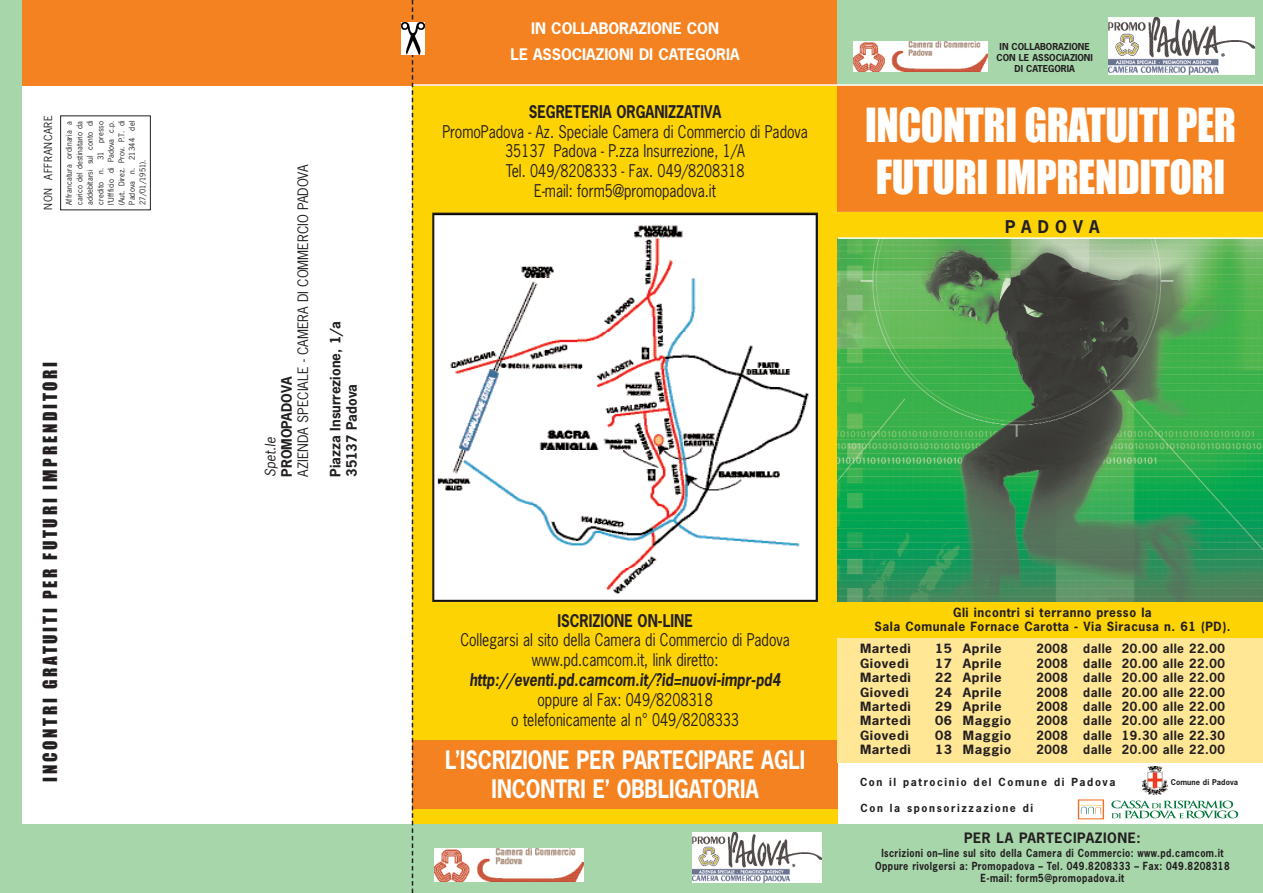
<style>
.page{position:relative;width:1263px;height:893px;background:#fff}
.page>*{position:absolute;margin:0;border:0;box-sizing:border-box;transform-origin:0 0}
.t1{font:43.5px/52.2px "Impact";letter-spacing:-.01em;color:#fff;scale:.95 1}
.t2{font:700 24px/28.8px "News Gothic";color:#fff;text-align:center;scale:.85 1}
.t3{font:18.15px "Impact";letter-spacing:.16em;color:#231f20;scale:.95 1}
.t4{font:16.5px/19.8px "News Gothic";color:#231f20;text-align:center;scale:.85 1}
.t5{font:700 16.5px "News Gothic";color:#231f20;scale:.85 1}
.t6{font:700 16.5px "News Gothic";color:#231f20}
.t7{font:700 15px/25.5px "News Gothic";color:#fff;text-align:center}
.t8{font:13.5px "News Gothic";color:#231f20}
.t9{font:700 13.5px/16.2px "News Gothic";color:#231f20}
.t10{font:700 13.5px "News Gothic";letter-spacing:.045em;color:#231f20}
.t11{font:700 12px/14.4px "News Gothic";letter-spacing:.045em;color:#231f20;text-align:justify}
.t12{font:700 12px/14.4px "News Gothic";letter-spacing:.045em;color:#231f20;scale:1.1 1}
.t13{font:700 10.5px/12.6px "News Gothic";letter-spacing:.045em;color:#231f20;text-align:center;scale:.87 1}
.t14{font:700 10.5px "News Gothic";letter-spacing:.155em;color:#231f20}
.t15{font:10.5px "News Gothic";letter-spacing:.055em;color:#231f20}
.t16{font:700 9px/10.8px "News Gothic";color:#231f20;text-align:center}
.t17{font:7.5px/10.5px "News Gothic";letter-spacing:.015em;color:#231f20;text-align:justify}
.t18{font:700 7.5px "News Gothic";letter-spacing:.01em;color:#231f20}
</style>
<div class="page">
<div style="left:412px;top:85px;width:426px;height:739px;background:#fed304"></div>
<div style="left:412px;top:740px;width:426px;height:69px;background:#f58220"></div>
<div style="left:0;top:0;width:838px;height:85px;background:#f58220"></div>
<div style="left:0;top:824px;width:1263px;height:69px;background:#a8d6ab"></div>
<img style="left:838px;top:239px;width:425px;height:364px">
<div style="left:838px;top:0;width:425px;height:101px;background:#a8d6ab"></div>
<img style="left:1108px;top:17px;width:147px;height:49px">
<img style="left:1108px;top:66px;width:147px;height:8px">
<div style="left:838px;top:603px;width:425px;height:36px;background:#fed304"></div>
<div style="left:838px;top:639px;width:425px;height:124px;background:#ffe795"></div>
<div style="left:838px;top:85px;width:425px;height:128px;background:#f58220"></div>
<hr style="left:838px;top:84px;width:425px;height:2px;background:#fff">
<hr style="left:838px;top:212px;width:425px;height:1px;background:#fff">
<img style="left:853px;top:42px;width:135px;height:30px">
<img style="left:435px;top:216px;width:380px;height:116px">
<img style="left:435px;top:332px;width:380px;height:267px">
<div style="left:432px;top:213px;width:386px;height:389px;border:2px solid #231f20"></div>
<img style="left:692px;top:832px;width:129px;height:43px">
<img style="left:692px;top:875px;width:129px;height:8px">
<img style="left:434px;top:848px;width:149px;height:33px">
<div style="left:60px;top:116px;width:91px;height:94px;border:1px solid #231f20"></div>
<div style="left:0;top:0;width:21px;height:893px;background:#a8d6ab"></div>
<hr style="left:412px;top:84px;width:426px;height:2px;background:#fff">
<svg style="left:412px;top:0;width:1px;height:893px"></svg>
<img style="left:401px;top:23px;width:23px;height:32px">
<img style="left:1142px;top:767px;width:25px;height:27px">
<div style="left:838px;top:213px;width:425px;height:25px;background:#fed304"></div>
<hr style="left:838px;top:237px;width:425px;height:2px;background:#fff">
<svg style="left:1078px;top:799px;width:26px;height:20px"></svg>
<svg style="left:1111px;top:800px;width:127px;height:18px"></svg>
<p class="t15" style="left:44px;top:210px;width:96px;rotate:-90deg">NON AFFRANCARE</p>
<p class="t17" style="left:64px;top:205px;width:85px;rotate:-90deg">Affrancatura ordinaria a carico del destinatario da addebitarsi sul conto di credito n. 31 presso l’Uffficio di Padova c.p. (Aut. Direz. Prov. P.T. di Padova n. 21344 del 27/01/1951).</p>
<p class="t3" style="left:44px;top:782px;width:444px;rotate:-90deg">INCONTRI GRATUITI PER FUTURI IMPRENDITORI</p>
<p class="t8" style="left:298px;top:477px;width:314px;rotate:-90deg">AZIENDA SPECIALE - CAMERA DI COMMERCIO PADOVA</p>
<p class="t9" style="left:280px;top:477px;width:102px;rotate:-90deg">PROMOPADOVA</p>
<p class="t8" style="left:265px;top:477px;width:43px;rotate:-90deg">Spet.le</p>
<p class="t9" style="left:328px;top:477px;width:158px;rotate:-90deg">Piazza Insurrezione, 1/a<br>35137 Padova</p>
<p class="t7" style="left:511px;top:17px;width:230px">IN COLLABORAZIONE CON<br>LE ASSOCIAZIONI DI CATEGORIA</p>
<p class="t5" style="left:529px;top:105px;width:228px">SEGRETERIA ORGANIZZATIVA</p>
<p class="t4" style="left:442px;top:123px;width:431px">PromoPadova - Az. Speciale Camera di Commercio di Padova 35137 Padova - P.zza Insurrezione, 1/A<br>Tel. 049/8208333 - Fax. 049/8208318<br>E-mail: form5@promopadova.it</p>
<p class="t16" style="left:996px;top:42px;width:98px">IN COLLABORAZIONE<br>CON LE ASSOCIAZIONI<br>DI CATEGORIA</p>
<h1 class="t1" style="left:865px;top:102px;width:392px">INCONTRI GRATUITI PER<br>FUTURI IMPRENDITORI</h1>
<p class="t6" style="left:1005px;top:220px;width:96px">PADOVA</p>
<p class="t5" style="left:557px;top:614px;width:161px">ISCRIZIONE ON-LINE</p>
<p class="t4" style="left:460px;top:632px;width:389px">Collegarsi al sito della Camera di Commercio di Padova www.pd.camcom.it, link diretto:</p>
<p class="t5" style="left:469px;top:673px;width:370px">http://eventi.pd.camcom.it/?id=nuovi-impr-pd4</p>
<p class="t4" style="left:511px;top:691px;width:270px">oppure al Fax: 049/8208318<br>o telefonicamente al n° 049/8208333</p>
<h2 class="t2" style="left:445px;top:748px;width:425px">L’ISCRIZIONE PER PARTECIPARE AGLI<br>INCONTRI E’ OBBLIGATORIA</h2>
<p class="t11" style="left:874px;top:607px;width:358px;line-height:13.5px;text-align:center">Gli incontri si terranno presso la<br>Sala Comunale Fornace Carotta - Via Siracusa n. 61 (PD).</p>
<p class="t12" style="left:860px;top:643px;width:48px">Martedì<br>Giovedì<br>Martedì<br>Giovedì<br>Martedì<br>Martedì<br>Giovedì<br>Martedì</p>
<p class="t12" style="left:935px;top:643px;width:71px">15 Aprile<br>17 Aprile<br>22 Aprile<br>24 Aprile<br>29 Aprile<br>06 Maggio<br>08 Maggio<br>13 Maggio</p>
<p class="t11" style="left:1036px;top:643px;width:33px">2008<br>2008<br>2008<br>2008<br>2008<br>2008<br>2008<br>2008</p>
<p class="t11" style="left:1083px;top:643px;width:143px">dalle 20.00 alle 22.00 dalle 20.00 alle 22.00 dalle 20.00 alle 22.00 dalle 20.00 alle 22.00 dalle 20.00 alle 22.00 dalle 20.00 alle 22.00 dalle 19.30 alle 22.30 dalle 20.00 alle 22.00</p>
<p class="t14" style="left:860px;top:777px;width:257px">Con il patrocinio del Comune di Padova</p>
<p class="t14" style="left:860px;top:804px;width:174px">Con la sponsorizzazione di</p>
<p class="t18" style="left:1171px;top:779px;width:69px">Comune di Padova</p>
<p class="t10" style="left:964px;top:833px;width:178px">PER LA PARTECIPAZIONE:</p>
<p class="t13" style="left:875px;top:848px;width:409px">Iscrizioni on–line sul sito della Camera di Commercio: www.pd.camcom.it<br>Oppure rivolgersi a: Promopadova – Tel. 049.8208333 – Fax: 049.8208318<br>E-mail: form5@promopadova.it</p>
</div>
